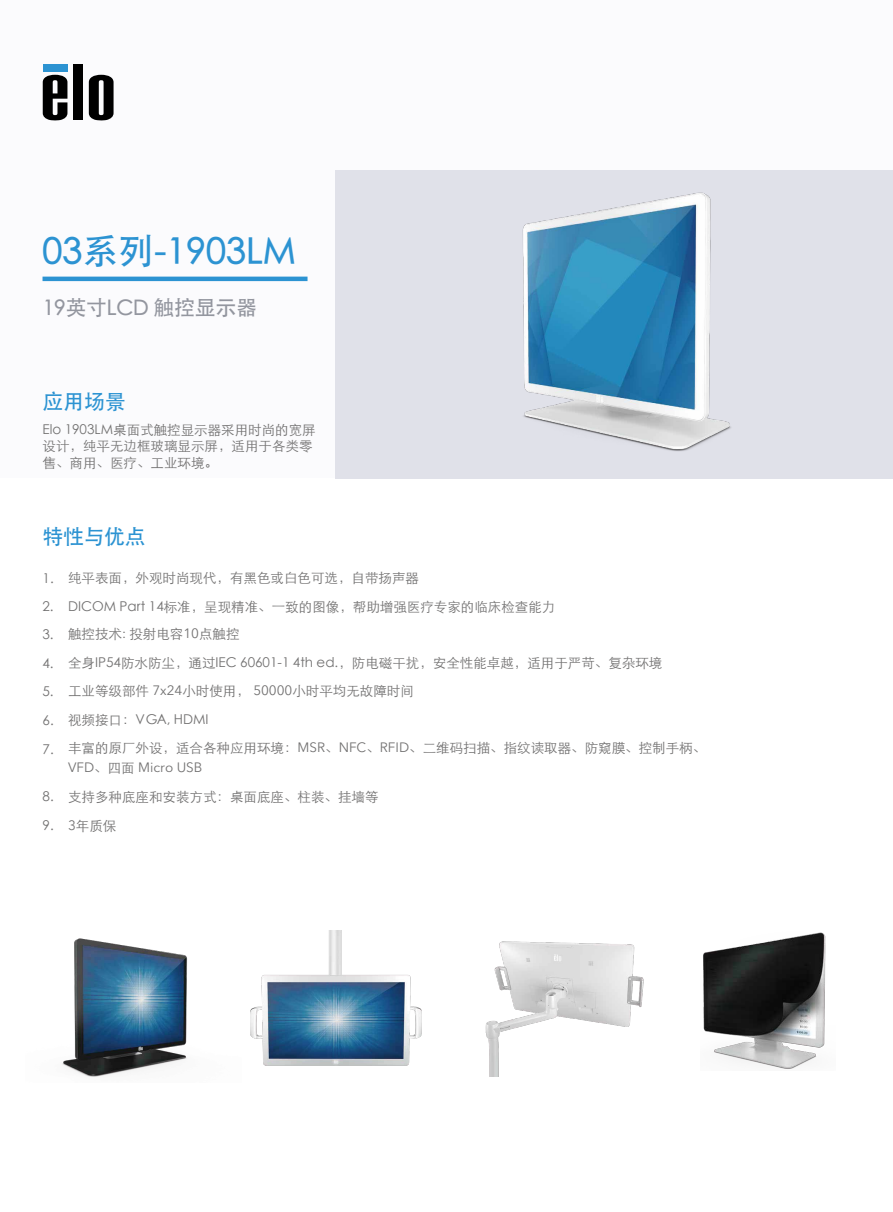
<style>
.page{position:relative;width:893px;height:1212px;background:#fff}
.page>*{position:absolute;margin:0;border:0;box-sizing:border-box;transform-origin:0 0}
.t1{font:36px "ST Heiti";color:#2c93d2}
.t2{font:21px "ST Heiti";letter-spacing:-.015em;color:#93969f}
.t3{font:21px "ST Heiti";letter-spacing:-.02em;color:#2c93d2}
.t4{font:13.5px/28.2px "ST Xihei";color:#727171}
.t5{font:13.5px/27.8px "Century Gothic";color:#727171}
.t6{font:13.5px "Avenir Next LT Pro";color:#727171}
.s1{font-family:"Avenir Next LT Pro"}
.s2{font-family:"ST Xihei"}
</style>
<div class="page">
<div style="left:0;top:0;width:893px;height:478px;background:#fbfbfd"></div>
<div style="left:336px;top:170px;width:557px;height:308px;background:#e0e1e9"></div>
<hr style="left:43px;top:277px;width:265px;height:4px;background:#2c93d2">
<img style="left:485px;top:941px;width:159px;height:135px">
<img style="left:62px;top:938px;width:189px;height:139px">
<img style="left:251px;top:931px;width:170px;height:135px">
<img style="left:703px;top:932px;width:123px;height:137px">
<img style="left:522px;top:192px;width:209px;height:259px">
<svg style="left:73px;top:64px;width:10px;height:56px"></svg>
<svg style="left:43px;top:75px;width:24px;height:45px"></svg>
<svg style="left:89px;top:75px;width:25px;height:45px"></svg>
<div style="left:43px;top:64px;width:25px;height:8px;background:#2c93d2"></div>
<h1 class="t1" style="left:43px;top:232px;width:255px">03系列-1903LM</h1>
<h2 class="t2" style="left:43px;top:297px;width:216px">19英寸LCD 触控显示器</h2>
<h2 class="t3" style="left:43px;top:391px;width:85px">应用场景</h2>
<p class="t4" style="left:43px;top:421px;width:275px;line-height:16.2px">Elo 1903LM桌面式触控显示器采用时尚的宽屏设计，纯平无边框玻璃显示屏，适用于各类零售、商用、医疗、工业环境。</p>
<h2 class="t3" style="left:43px;top:525px;width:105px">特性与优点</h2>
<p class="t5" style="left:43px;top:564px;width:13px;text-align:justify">1.<br>2.<br>3.</p>
<p class="t5" style="left:43px;top:649px;width:13px">4.<br>5.</p>
<p class="t5" style="left:43px;top:705px;width:13px;line-height:29.2px">6.<br>7.</p>
<p class="t5" style="left:43px;top:782px;width:13px;line-height:29px">8.<br>9.</p>
<p class="t4" style="left:68px;top:563px;width:489px">纯平表面，外观时尚现代，有黑色或白色可选，自带扬声器<br>DICOM Part 14标准，呈现精准、一致的图像，帮助增强医疗专家的临床检查能力触控技术<span class="s1">:</span> 投射电容<span class="s1">10</span>点触控</p>
<p class="t4" style="left:68px;top:648px;width:596px">全身IP54防水防尘，通过IEC 60601-1 4th ed.，防电磁干扰，安全性能卓越，适用于严苛、复杂环境工业等级部件 <span class="s1">7x24</span>小时使用， <span class="s1">50000</span>小时平均无故障时间</p>
<p class="t4" style="left:68px;top:704px;width:640px">视频接口：VGA, HDMI<br>丰富的原厂外设，适合各种应用环境：<span class="s1">MSR</span>、<span class="s1">NFC</span>、<span class="s1">RFID</span>、二维码扫描、指纹读取器、防窥膜、控制手柄、</p>
<p class="t6" style="left:68px;top:760px;width:136px">VFD<span class="s2">、四面</span> Micro USB</p>
<p class="t4" style="left:68px;top:781px;width:312px;line-height:29.7px">支持多种底座和安装方式：桌面底座、柱装、挂墙等<br><span class="s1">3</span>年质保</p>
</div>
